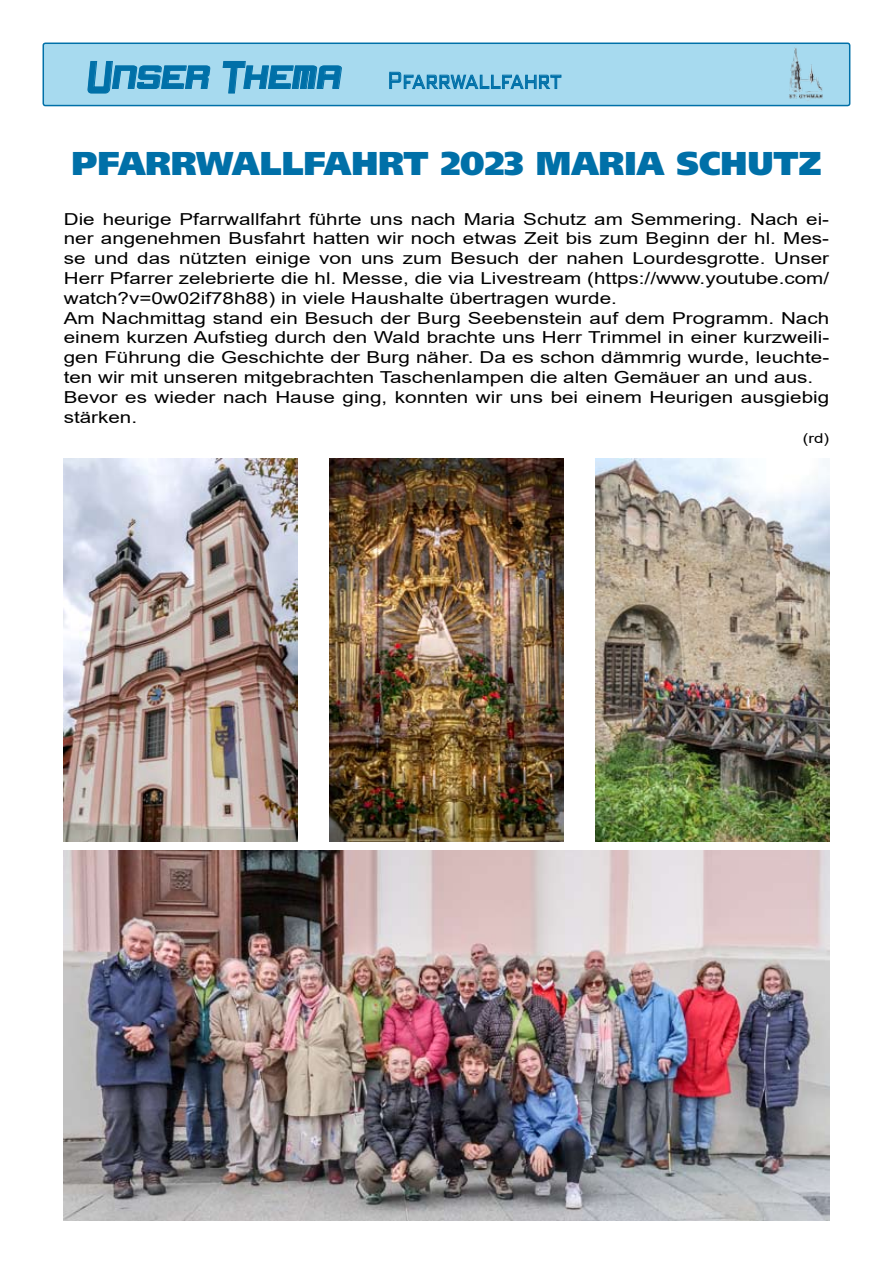
<style>
.page{position:relative;width:893px;height:1263px;background:#fff}
.page>*{position:absolute;margin:0;border:0;box-sizing:border-box;transform-origin:0 0}
.t1{font:33px "Frutiger LT 95 Ult Blk";color:#0070a8}
.t2{font:300 31.5px "Bank Gothic BT";letter-spacing:-.005em;color:#0070a8;scale:.67 1}
.t3{font:16.5px/19.8px "Arial";color:#000;scale:1.25 1}
.t4{font:13.5px "Arial";color:#000;scale:1.25 1}
.s1{font-family:"Never Say Die";font-weight:400;font-size:45px}
</style>
<div class="page">
<img style="left:64px;top:850px;width:765px;height:370px">
<img style="left:595px;top:459px;width:234px;height:382px">
<img style="left:64px;top:459px;width:234px;height:382px">
<img style="left:330px;top:459px;width:233px;height:382px">
<div style="left:43px;top:43px;width:807px;height:63px;background:#a7daef;border-radius:2px"></div>
<div style="left:43px;top:43px;width:807px;height:63px;border:2px solid #0070a8;border-radius:2px"></div>
<svg style="left:389px;top:71px;width:173px;height:18px"></svg>
<svg style="left:87px;top:61px;width:124px;height:33px"></svg>
<svg style="left:222px;top:61px;width:120px;height:33px"></svg>
<img style="left:789px;top:48px;width:34px;height:53px">
<h2 class="t2" style="left:89px;top:63px;width:706px"><span class="s1">Unser Thema</span> Pfarrwallfahrt</h2>
<h1 class="t1" style="left:72px;top:144px;width:751px">PFARRWALLFAHRT 2023 MARIA SCHUTZ</h1>
<p class="t3" style="left:64px;top:209px;width:614px">Die heurige Pfarrwallfahrt führte uns nach Maria Schutz am Semmering. Nach ei&shy;ner angenehmen Busfahrt hatten wir noch etwas Zeit bis zum Beginn der hl. Mes&shy;se und das nützten einige von uns zum Besuch der nahen Lourdesgrotte. Unser Herr Pfarrer zelebrierte die hl. Messe, die via Livestream (https://www.youtube.com/ watch?v=0w02if78h88) in viele Haushalte übertragen wurde.<br>Am Nachmittag stand ein Besuch der Burg Seebenstein auf dem Programm. Nach einem kurzen Aufstieg durch den Wald brachte uns Herr Trimmel in einer kurzweili&shy;gen Führung die Geschichte der Burg näher. Da es schon dämmrig wurde, leuchte&shy;ten wir mit unseren mitgebrachten Taschenlampen die alten Gemäuer an und aus.<br>Bevor es wieder nach Hause ging, konnten wir uns bei einem Heurigen ausgiebig stärken.</p>
<p class="t4" style="left:803px;top:429px;width:22px">(rd)</p>
</div>
